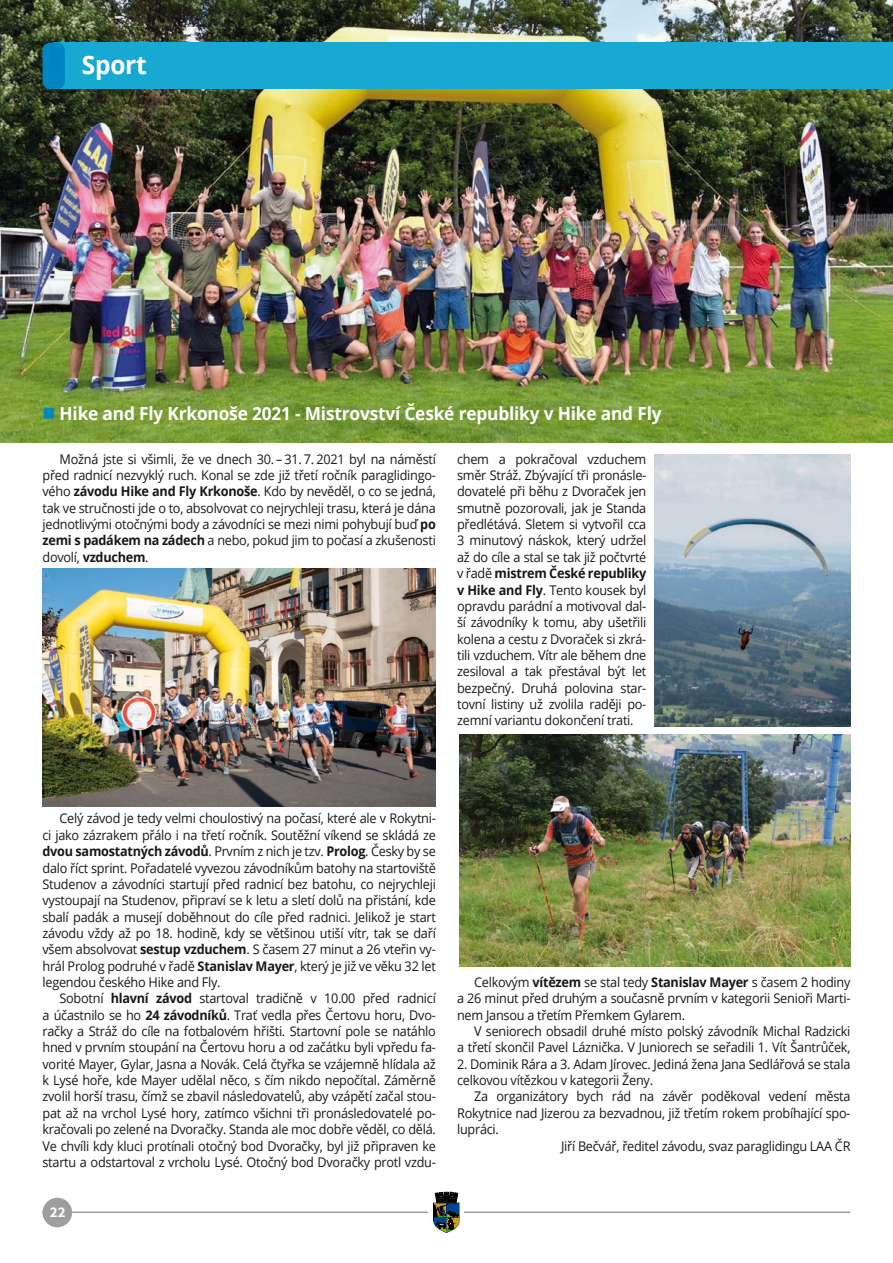
<style>
.page{position:relative;width:893px;height:1263px;background:#fff}
.page>*{position:absolute;margin:0;border:0;box-sizing:border-box;transform-origin:0 0}
.Nadpis_H1{font:700 25.5px "Open Sans";letter-spacing:-.01em;color:#fff;scale:.96 1}
.t1{font:700 18px "Open Sans";letter-spacing:-.01em;color:#fff;scale:.96 1}
.t2{font:700 15px "Source Sans Pro";color:#fff}
.AAA_Body_Text{font:13.35px/16.4px "Open Sans";letter-spacing:-.02em;color:#1a171c;text-align:justify;scale:.95 1}
.s1{font-weight:700}
</style>
<div class="page">
<hr style="left:43px;top:1211px;width:807px;height:2px;background:#9d9ea0">
<div style="left:429px;top:1192px;width:35px;height:42px;background:#fff"></div>
<svg style="left:433px;top:1192px;width:27px;height:41px"></svg>
<div style="left:43px;top:1198px;width:29px;height:29px;background:#9d9ea0;border-radius:50%"></div>
<img style="left:0;top:0;width:893px;height:442px">
<div style="left:54px;top:43px;width:839px;height:46px;background:#18a9d3"></div>
<div style="left:43px;top:43px;width:22px;height:46px;background:#0087c1;border-radius:9px"></div>
<img style="left:43px;top:568px;width:393px;height:238px">
<img style="left:655px;top:454px;width:195px;height:272px">
<img style="left:459px;top:735px;width:391px;height:232px">
<svg style="left:44px;top:408px;width:10px;height:11px"></svg>
<p class="Nadpis_H1" style="left:82px;top:47px;width:69px">Sport</p>
<p class="t1" style="left:60px;top:401px;width:629px">Hike and Fly Krkonoše 2021 - Mistrovství České republiky v Hike and Fly</p>
<p class="AAA_Body_Text" style="left:43px;top:450px;width:416px;text-indent:17px">Možná jste si všimli, že ve dnech 30. – 31. 7. 2021 byl na náměstí před radnicí nezvyklý ruch. Konal se zde již třetí ročník paraglidingo&shy;vého <span class="s1">závodu Hike and Fly Krkonoše</span>. Kdo by nevěděl, o co se jedná, tak ve stručnosti jde o to, absolvovat co nejrychleji trasu, která je dána jednotlivými otočnými body a závodníci se mezi nimi pohybují buď <span class="s1">po zemi s padákem na zádech</span> a nebo, pokud jim to počasí a zkušenosti dovolí, <span class="s1">vzduchem</span>.</p>
<p class="AAA_Body_Text" style="left:457px;top:450px;width:201px">chem a pokračoval vzduchem směr Stráž. Zbývající tři pronásle&shy;dovatelé při běhu z Dvoraček jen smutně pozorovali, jak je Standa předlétává. Sletem si vytvořil cca 3 minutový náskok, který udržel až do cíle a stal se tak již počtvrté v řadě <span class="s1">mistrem České republiky v Hike and Fly</span>. Tento kousek byl opravdu parádní a motivoval dal&shy;ší závodníky k tomu, aby ušetřili kolena a cestu z Dvoraček si zkrá&shy;tili vzduchem. Vítr ale během dne zesiloval a tak přestával být let bezpečný. Druhá polovina star&shy;tovní listiny už zvolila raději po&shy;zemní variantu dokončení trati.</p>
<p class="AAA_Body_Text" style="left:43px;top:810px;width:416px;text-indent:17px">Celý závod je tedy velmi choulostivý na počasí, které ale v Rokytni&shy;ci jako zázrakem přálo i na třetí ročník. Soutěžní víkend se skládá ze <span class="s1">dvou samostatných závodů</span>. Prvním z nich je tzv. <span class="s1">Prolog</span>. Česky by se dalo říct sprint. Pořadatelé vyvezou závodníkům batohy na startoviště Studenov a závodníci startují před radnicí bez batohu, co nejrychleji vystoupají na Studenov, připraví se k letu a sletí dolů na přistání, kde sbalí padák a musejí doběhnout do cíle před radnici. Jelikož je start závodu vždy až po 18. hodině, kdy se většinou utiší vítr, tak se daří všem absolvovat <span class="s1">sestup vzduchem</span>. S časem 27 minut a 26 vteřin vy&shy;hrál Prolog podruhé v řadě <span class="s1">Stanislav Mayer</span>, který je již ve věku 32 let legendou českého Hike and Fly.</p>
<p class="AAA_Body_Text" style="left:43px;top:990px;width:416px;text-indent:17px">Sobotní <span class="s1">hlavní závod</span> startoval tradičně v 10.00 před radnicí a účastnilo se ho <span class="s1">24 závodníků</span>. Trať vedla přes Čertovu horu, Dvo&shy;račky a Stráž do cíle na fotbalovém hřišti. Startovní pole se natáhlo hned v prvním stoupání na Čertovu horu a od začátku byli vpředu fa&shy;vorité Mayer, Gylar, Jasna a Novák. Celá čtyřka se vzájemně hlídala až k Lysé hoře, kde Mayer udělal něco, s čím nikdo nepočítal. Záměrně zvolil horší trasu, čímž se zbavil následovatelů, aby vzápětí začal stou&shy;pat až na vrchol Lysé hory, zatímco všichni tři pronásledovatelé po&shy;kračovali po zelené na Dvoračky. Standa ale moc dobře věděl, co dělá.<br>Ve chvíli kdy kluci protínali otočný bod Dvoračky, byl již připraven ke startu a odstartoval z vrcholu Lysé. Otočný bod Dvoračky protl vzdu-</p>
<p class="t2" style="left:50px;top:1201px;width:17px">22</p>
<p class="AAA_Body_Text" style="left:457px;top:973px;width:416px;text-indent:17px">Celkovým <span class="s1">vítězem</span> se stal tedy <span class="s1">Stanislav Mayer</span> s časem 2 hodiny a 26 minut před druhým a současně prvním v kategorii Senioři Marti&shy;nem Jansou a třetím Přemkem Gylarem.</p>
<p class="AAA_Body_Text" style="left:457px;top:1023px;width:416px;text-align:right">V seniorech obsadil druhé místo polský závodník Michal Radzicki<br>a třetí skončil Pavel Láznička. V Juniorech se seřadili 1. Vít Šantrůček,</p>
<p class="AAA_Body_Text" style="left:457px;top:1055px;width:415px">2. Dominik Rára a 3. Adam Jírovec. Jediná žena Jana Sedlářová se stala celkovou vítězkou v kategorii Ženy.</p>
<p class="AAA_Body_Text" style="left:457px;top:1088px;width:416px;text-indent:17px">Za organizátory bych rád na závěr poděkoval vedení města Rokytnice nad Jizerou za bezvadnou, již třetím rokem probíhající spo&shy;lupráci.</p>
<p class="AAA_Body_Text" style="left:561px;top:1137px;width:306px">Jiří Bečvář, ředitel závodu, svaz paraglidingu LAA ČR</p>
</div>
